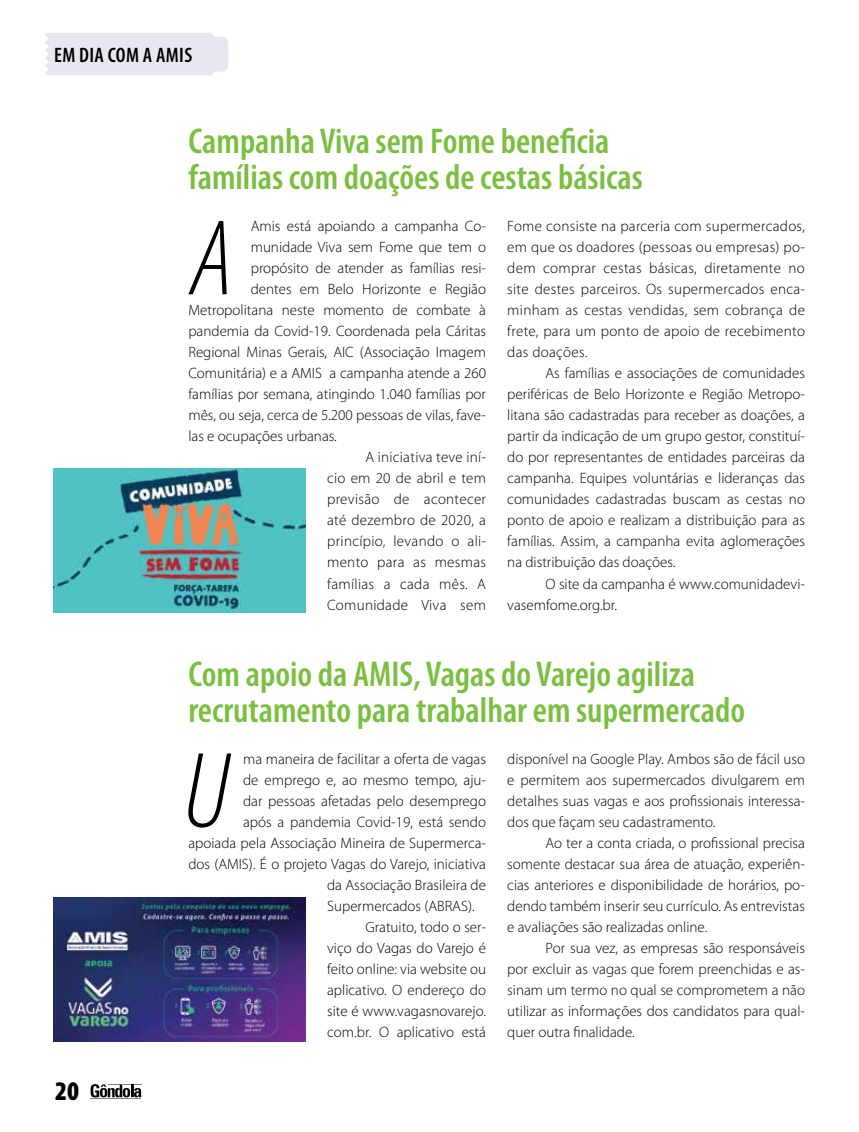
<style>
.page{position:relative;width:859px;height:1132px;background:#fff}
.page>*{position:absolute;margin:0;border:0;box-sizing:border-box;transform-origin:0 0}
.t1{font:italic 300 condensed 108.45px "Myriad Pro";color:#000}
.t2{font:600 condensed 36px/36px "Myriad Pro";color:#7bbf41}
.t3{font:900 condensed 27px "Myriad Pro";color:#000}
.t4{font:600 condensed 21px "Myriad Pro";letter-spacing:.02em;color:#000}
.t5{font:300 15px/21px "Myriad Pro";color:#000;text-align:justify}
.t6{font:300 15px "Myriad Pro";letter-spacing:.02em;color:#000}
</style>
<div class="page">
<svg style="left:91px;top:1084px;width:50px;height:13px"></svg>
<hr style="left:91px;top:1097px;width:50px;height:1px;background:#808285">
<div style="left:45px;top:33px;width:183px;height:42px;background:#e7e7ef"></div>
<img style="left:54px;top:468px;width:252px;height:144px">
<img style="left:54px;top:897px;width:252px;height:144px">
<h3 class="t4" style="left:54px;top:42px;width:140px">EM DIA COM A AMIS</h3>
<h2 class="t2" style="left:188px;top:122px;width:456px">Campanha Viva sem Fome beneficia famílias com doações de cestas básicas</h2>
<h1 class="t1" style="left:190px;top:194px;width:46px">A</h1>
<p class="t5" style="left:251px;top:215px;width:237px">Amis está apoiando a campanha Co-</p>
<p class="t5" style="left:507px;top:215px;width:299px">Fome consiste na parceria com supermercados, em que os doadores (pessoas ou empresas) po&shy;dem comprar cestas básicas, diretamente no site destes parceiros. Os supermercados enca&shy;minham as cestas vendidas, sem cobrança de frete, para um ponto de apoio de recebimento das doações.</p>
<p class="t5" style="left:507px;top:362px;width:299px;text-indent:38px">As famílias e associações de comunidades periféricas de Belo Horizonte e Região Metropo&shy;litana são cadastradas para receber as doações, a partir da indicação de um grupo gestor, constituí&shy;do por representantes de entidades parceiras da campanha. Equipes voluntárias e lideranças das comunidades cadastradas buscam as cestas no ponto de apoio e realizam a distribuição para as famílias. Assim, a campanha evita aglomerações na distribuição das doações.</p>
<p class="t5" style="left:507px;top:572px;width:299px;text-indent:38px">O site da campanha é www.comunidadevi&shy;vasemfome.org.br.</p>
<p class="t5" style="left:251px;top:236px;width:237px">munidade Viva sem Fome que tem o</p>
<p class="t5" style="left:251px;top:257px;width:237px">propósito de atender as famílias resi-</p>
<p class="t5" style="left:251px;top:278px;width:237px">dentes em Belo Horizonte e Região</p>
<p class="t5" style="left:188px;top:299px;width:299px">Metropolitana neste momento de combate à</p>
<p class="t5" style="left:188px;top:320px;width:299px">pandemia da Covid-19. Coordenada pela Cáritas</p>
<p class="t5" style="left:188px;top:341px;width:299px">Regional Minas Gerais, AIC (Associação Imagem</p>
<p class="t5" style="left:188px;top:362px;width:299px">Comunitária) e a AMIS a campanha atende a 260</p>
<p class="t5" style="left:188px;top:383px;width:299px">famílias por semana, atingindo 1.040 famílias por</p>
<p class="t5" style="left:188px;top:404px;width:299px">mês, ou seja, cerca de 5.200 pessoas de vilas, fave-</p>
<p class="t5" style="left:188px;top:425px;width:150px">las e ocupações urbanas.</p>
<p class="t6" style="left:365px;top:448px;width:122px">A iniciativa teve iní-</p>
<p class="t6" style="left:327px;top:469px;width:160px">cio em 20 de abril e tem</p>
<p class="t6" style="left:327px;top:490px;width:160px">previsão de acontecer</p>
<p class="t6" style="left:327px;top:511px;width:160px">até dezembro de 2020, a</p>
<p class="t6" style="left:327px;top:532px;width:160px">princípio, levando o ali-</p>
<p class="t6" style="left:327px;top:553px;width:160px">mento para as mesmas</p>
<p class="t6" style="left:327px;top:574px;width:160px">famílias a cada mês. A</p>
<p class="t6" style="left:327px;top:595px;width:160px">Comunidade Viva sem</p>
<h3 class="t3" style="left:55px;top:1073px;width:25px">20</h3>
<h2 class="t2" style="left:188px;top:654px;width:558px">Com apoio da AMIS, Vagas do Varejo agiliza recrutamento para trabalhar em supermercado</h2>
<h1 class="t1" style="left:184px;top:726px;width:47px">U</h1>
<p class="t5" style="left:243px;top:747px;width:244px">ma maneira de facilitar a oferta de vagas</p>
<p class="t5" style="left:507px;top:747px;width:299px">disponível na Google Play. Ambos são de fácil uso e permitem aos supermercados divulgarem em detalhes suas vagas e aos profissionais interessa&shy;dos que façam seu cadastramento.</p>
<p class="t5" style="left:507px;top:831px;width:299px;text-indent:38px">Ao ter a conta criada, o profissional precisa somente destacar sua área de atuação, experiên&shy;cias anteriores e disponibilidade de horários, po&shy;dendo também inserir seu currículo. As entrevistas e avaliações são realizadas online.</p>
<p class="t5" style="left:507px;top:936px;width:299px;text-indent:38px">Por sua vez, as empresas são responsáveis por excluir as vagas que forem preenchidas e as&shy;sinam um termo no qual se comprometem a não utilizar as informações dos candidatos para qual&shy;quer outra finalidade.</p>
<p class="t5" style="left:243px;top:768px;width:244px">de emprego e, ao mesmo tempo, aju-</p>
<p class="t5" style="left:243px;top:789px;width:244px">dar pessoas afetadas pelo desemprego</p>
<p class="t5" style="left:243px;top:810px;width:244px">após a pandemia Covid-19, está sendo</p>
<p class="t5" style="left:188px;top:831px;width:299px">apoiada pela Associação Mineira de Supermerca-</p>
<p class="t5" style="left:188px;top:852px;width:299px">dos (AMIS). É o projeto Vagas do Varejo, iniciativa</p>
<p class="t5" style="left:327px;top:873px;width:160px">da Associação Brasileira de</p>
<p class="t5" style="left:327px;top:894px;width:149px">Supermercados (ABRAS).</p>
<p class="t5" style="left:365px;top:915px;width:122px">Gratuito, todo o ser-</p>
<p class="t5" style="left:327px;top:936px;width:160px">viço do Vagas do Varejo é</p>
<p class="t5" style="left:327px;top:957px;width:160px">feito online: via website ou</p>
<p class="t5" style="left:327px;top:978px;width:160px">aplicativo. O endereço do</p>
<p class="t5" style="left:327px;top:999px;width:160px">site é www.vagasnovarejo.</p>
<p class="t5" style="left:327px;top:1020px;width:160px">com.br. O aplicativo está</p>
</div>
